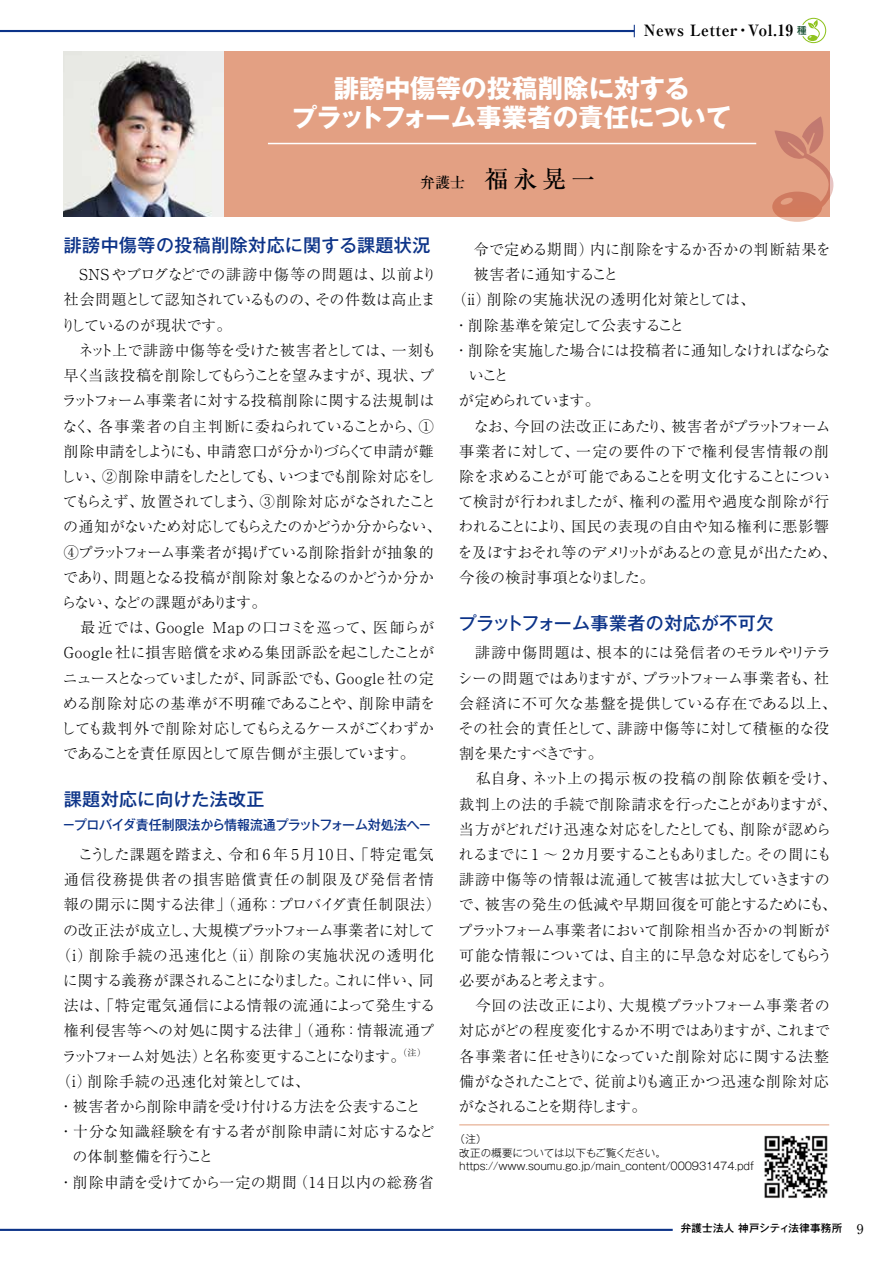
<style>
.page{position:relative;width:893px;height:1263px;background:#fff}
.page>*{position:absolute;margin:0;border:0;box-sizing:border-box;transform-origin:0 0}
.t1{font:700 25.5px/28.5px "Gothic MB101 Pr 6 N";color:#fff;text-align:center}
.t2{font:500 24px "Ryumin Pr 6 N";color:#000}
.t3{font:500 18px "Gothic MB101 Pr 6 N";letter-spacing:.025em;color:#0c3388}
.t4{font:700 expanded 15.6px "Ryumin Pr 6 N";letter-spacing:.025em;color:#000}
.t5{font:300 15px/25.2px "Ryumin Pr 6 N";letter-spacing:-.005em;color:#000}
.t6{font:300 15px/25.2px "Ryumin Pr 6 N";letter-spacing:-.035em;color:#000}
.t7{font:300 15px "Ryumin Pr 6 N";letter-spacing:.025em;color:#000}
.t8{font:300 15px "Ryumin Pr 6 N";letter-spacing:.05em;color:#000}
.t9{font:300 15px "Ryumin Pr 6 N";letter-spacing:-.115em;color:#000}
.t10{font:300 15px "Ryumin Pr 6 N";letter-spacing:-.045em;color:#000}
.t11{font:300 15px "Ryumin Pr 6 N";letter-spacing:-.065em;color:#000}
.t12{font:300 15px "Ryumin Pr 6 N";letter-spacing:-.07em;color:#000}
.t13{font:300 15px "Ryumin Pr 6 N";letter-spacing:-.04em;color:#000}
.t14{font:300 15px "Ryumin Pr 6 N";letter-spacing:.075em;color:#000}
.t15{font:300 15px "Ryumin Pr 6 N";letter-spacing:-.025em;color:#000}
.t16{font:300 15px "Ryumin Pr 6 N";letter-spacing:.055em;color:#000}
.t17{font:300 15px "Ryumin Pr 6 N";letter-spacing:.02em;color:#000}
.t18{font:300 15px "Ryumin Pr 6 N";letter-spacing:.04em;color:#000}
.t19{font:300 15px "Ryumin Pr 6 N";letter-spacing:.085em;color:#000}
.t20{font:300 15px "Ryumin Pr 6 N";letter-spacing:.03em;color:#000}
.t21{font:300 15px "Ryumin Pr 6 N";letter-spacing:-.03em;color:#000}
.t22{font:300 15px "Ryumin Pr 6 N";letter-spacing:-.055em;color:#000}
.t23{font:300 15px "Ryumin Pr 6 N";letter-spacing:-.095em;color:#000}
.t24{font:500 13.5px "Gothic MB101 Pr 6 N";letter-spacing:-.01em;color:#0c3388;scale:.96 1}
.t25{font:300 10.5px/13.5px "Gothic MB101 Pr 6 N";letter-spacing:-.01em;color:#000}
.t26{font:500 10.5px "Gothic MB101 Pr 6 N";letter-spacing:.025em;color:#000}
.s1{font-family:"UD Shin M Go Pr 6 N";font-weight:500;font-stretch:normal;font-size:9.6px;color:#114b2e}
.s2{font-size:15px}
.s3{font-family:"Ryumin Pr 6 N";font-weight:400;font-size:13.5px}
</style>
<div class="page">
<hr style="left:0;top:1229px;width:673px;height:2px;background:#0c3388">
<svg style="left:634px;top:25px;width:1px;height:12px"></svg>
<hr style="left:0;top:30px;width:634px;height:2px;background:#0c3388">
<svg style="left:802px;top:17px;width:25px;height:27px"></svg>
<div style="left:177px;top:51px;width:652px;height:165px;background:#e3a083"></div>
<hr style="left:268px;top:143px;width:488px;height:1px;background:#fff">
<svg style="left:772px;top:116px;width:62px;height:106px"></svg>
<hr style="left:459px;top:1124px;width:370px;height:1px;background:#ebbea7">
<img style="left:64px;top:51px;width:159px;height:165px">
<img style="left:764px;top:1135px;width:64px;height:63px">
<p class="t4" style="left:644px;top:18px;width:164px">News Letter・Vol.19 <span class="s1">種</span></p>
<h1 class="t1" style="left:292px;top:74px;width:441px">誹謗中傷等の投稿削除に対する<br>プラットフォーム事業者の責任について</h1>
<h2 class="t2" style="left:420px;top:160px;width:176px"><span class="s2">弁護士</span> 福永晃一</h2>
<p class="t3" style="left:64px;top:230px;width:368px">誹謗中傷等の投稿削除対応に関する課題状況</p>
<p class="t6" style="left:61px;top:261px;width:382px">　SNS やブログなどでの誹謗中傷等の問題は、以前より社会問題として認知されているものの、その件数は高止まりしているのが現状です。<br>　ネット上で誹謗中傷等を受けた被害者としては、一刻も早く当該投稿を削除してもらうことを望みますが、現状、プラットフォーム事業者に対する投稿削除に関する法規制はなく、各事業者の自主判断に委ねられていることから、①削除申請をしようにも、申請窓口が分かりづらくて申請が難しい、②削除申請をしたとしても、いつまでも削除対応をしてもらえず、放置されてしまう、③削除対応がなされたことの通知がないため対応してもらえたのかどうか分からない、<br>④プラットフォーム事業者が掲げている削除指針が抽象的であり、問題となる投稿が削除対象となるのかどうか分からない、などの課題があります。<br>　最近では、Google Map の口コミを巡って、医師らが<br>Google 社に損害賠償を求める集団訴訟を起こしたことがニュースとなっていましたが、同訴訟でも、Google 社の定める削除対応の基準が不明確であることや、削除申請をしても裁判外で削除対応してもらえるケースがごくわずかであることを責任原因として原告側が主張しています。</p>
<p class="t3" style="left:64px;top:784px;width:202px">課題対応に向けた法改正</p>
<p class="t24" style="left:63px;top:813px;width:386px">－プロバイダ責任制限法から情報流通プラットフォーム対処法へ－</p>
<p class="t8" style="left:64px;top:842px;width:371px">　こうした課題を踏まえ、令和 6 年 5月10日、「特定電気</p>
<p class="t19" style="left:64px;top:868px;width:372px">通信役務提供者の損害賠償責任の制限及び発信者情</p>
<p class="t7" style="left:64px;top:893px;width:379px">報の開示に関する法律」（通称：プロバイダ責任制限法）</p>
<p class="t10" style="left:63px;top:918px;width:373px">の改正法が成立し、大規模プラットフォーム事業者に対して</p>
<p class="t14" style="left:56px;top:943px;width:379px">（ⅰ）削除手続の迅速化と（ⅱ）削除の実施状況の透明化</p>
<p class="t11" style="left:63px;top:968px;width:373px">に関する義務が課されることになりました。これに伴い、同</p>
<p class="t5" style="left:64px;top:992px;width:373px">法は、「特定電気通信による情報の流通によって発生する</p>
<p class="t16" style="left:64px;top:1019px;width:372px">権利侵害等への対処に関する法律」（通称：情報流通プ</p>
<p class="t9" style="left:62px;top:1044px;width:365px">ラットフォーム対処法）と名称変更することになります。<sup>（注）</sup></p>
<p class="t8" style="left:56px;top:1069px;width:255px">（ⅰ）削除手続の迅速化対策としては、</p>
<p class="t5" style="left:59px;top:1093px;width:364px">・被害者から削除申請を受け付ける方法を公表すること</p>
<p class="t5" style="left:59px;top:1118px;width:377px">・十分な知識経験を有する者が削除申請に対応するなど</p>
<p class="t22" style="left:72px;top:1145px;width:143px">の体制整備を行うこと</p>
<p class="t7" style="left:59px;top:1170px;width:377px">・削除申請を受けてから一定の期間（14日以内の総務省</p>
<p class="t5" style="left:474px;top:236px;width:358px">令で定める期間）内に削除をするか否かの判断結果を</p>
<p class="t5" style="left:474px;top:261px;width:146px">被害者に通知すること</p>
<p class="t20" style="left:452px;top:288px;width:305px">（ⅱ）削除の実施状況の透明化対策としては、</p>
<p class="t6" style="left:454px;top:312px;width:232px">・削除基準を策定して公表すること</p>
<p class="t15" style="left:454px;top:338px;width:378px">・削除を実施した場合には投稿者に通知しなければならな</p>
<p class="t5" style="left:469px;top:362px;width:41px">いこと</p>
<p class="t23" style="left:459px;top:389px;width:142px">が定められています。</p>
<p class="t12" style="left:459px;top:414px;width:373px">　なお、今回の法改正にあたり、被害者がプラットフォーム</p>
<p class="t18" style="left:459px;top:439px;width:371px">事業者に対して、一定の要件の下で権利侵害情報の削</p>
<p class="t6" style="left:459px;top:463px;width:372px">除を求めることが可能であることを明文化することについ</p>
<p class="t17" style="left:458px;top:490px;width:372px">て検討が行われましたが、権利の濫用や過度な削除が行</p>
<p class="t5" style="left:458px;top:513px;width:372px">われることにより、国民の表現の自由や知る権利に悪影響</p>
<p class="t13" style="left:457px;top:540px;width:381px">を及ぼすおそれ等のデメリットがあるとの意見が出たため、</p>
<p class="t21" style="left:459px;top:565px;width:197px">今後の検討事項となりました。</p>
<p class="t3" style="left:459px;top:608px;width:317px">プラットフォーム事業者の対応が不可欠</p>
<p class="t5" style="left:458px;top:639px;width:381px">　誹謗中傷問題は、根本的には発信者のモラルやリテラシーの問題ではありますが、プラットフォーム事業者も、社会経済に不可欠な基盤を提供している存在である以上、その社会的責任として、誹謗中傷等に対して積極的な役割を果たすべきです。<br>　私自身、ネット上の掲示板の投稿の削除依頼を受け、裁判上の法的手続で削除請求を行ったことがありますが、当方がどれだけ迅速な対応をしたとしても、削除が認められるまでに 1 ～ 2カ月要することもありました。その間にも誹謗中傷等の情報は流通して被害は拡大していきますので、被害の発生の低減や早期回復を可能とするためにも、プラットフォーム事業者において削除相当か否かの判断が可能な情報については、自主的に早急な対応をしてもらう必要があると考えます。<br>　今回の法改正により、大規模プラットフォーム事業者の対応がどの程度変化するか不明ではありますが、これまで各事業者に任せきりになっていた削除対応に関する法整備がなされたことで、従前よりも適正かつ迅速な削除対応がなされることを期待します。</p>
<p class="t25" style="left:459px;top:1131px;width:296px;text-indent:-5px">（注）<br>改正の概要については以下もご覧ください。https://www.soumu.go.jp/main_content/000931474.pdf</p>
<p class="t26" style="left:681px;top:1219px;width:184px">弁護士法人 神戸シティ法律事務所 <span class="s3">9</span></p>
</div>
